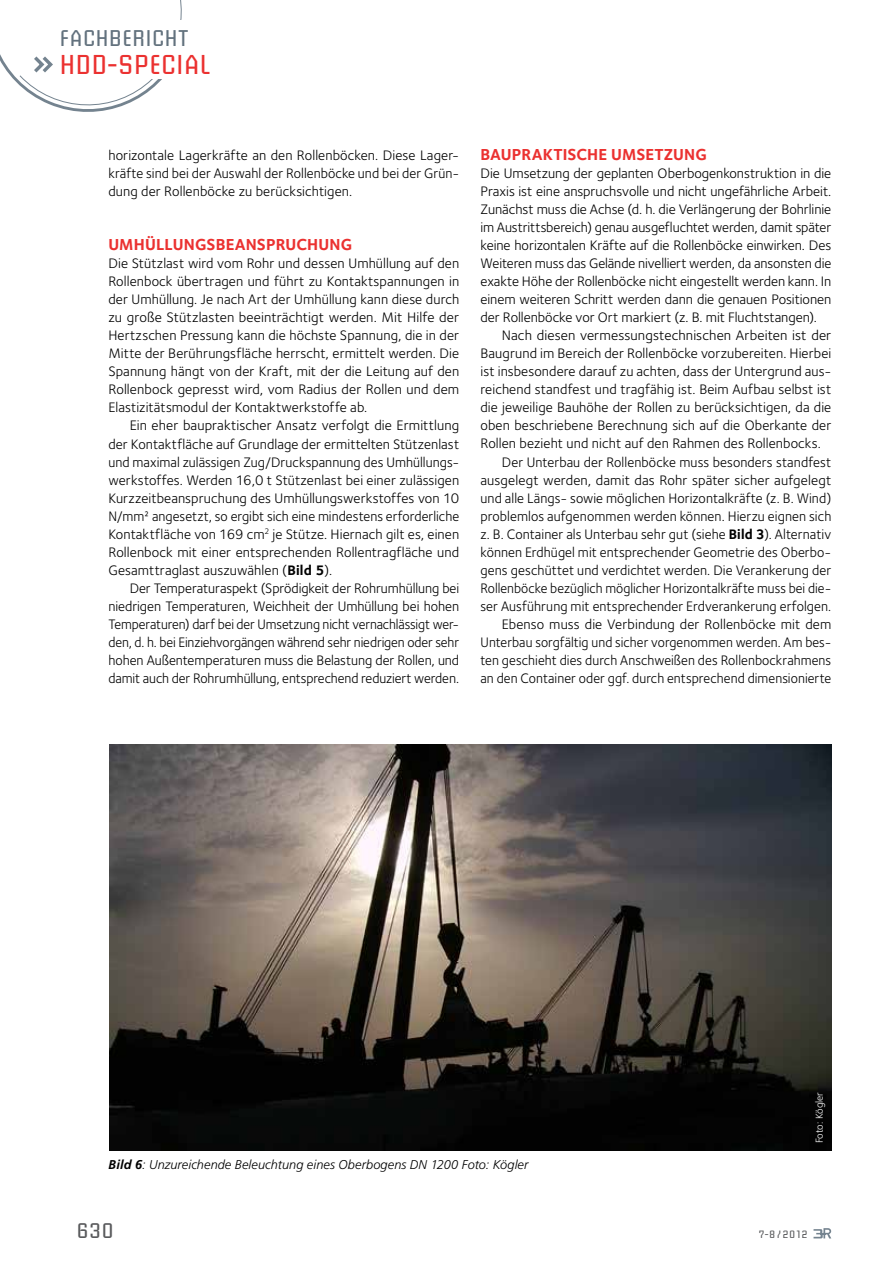
<style>
.page{position:relative;width:893px;height:1263px;background:#fff}
.page>*{position:absolute;margin:0;border:0;box-sizing:border-box;transform-origin:0 0}
.t1{font:27px "Briem Akademi Std";color:#eb3130}
.t2{font:22.5px "Briem Akademi Std";letter-spacing:.01em;color:#62717d}
.t3{font:21px "Briem Akademi Std";color:#58595b}
.t4{font:700 16.5px "Foundry Sterling";letter-spacing:.13em;color:#eb3130}
.t5{font:14.25px/18px "Foundry Sterling";letter-spacing:.005em;color:#000;text-align:justify}
.t6{font:14.25px "Foundry Sterling";letter-spacing:.005em;color:#000;scale:.96 1}
.t7{font:14.25px "Foundry Sterling";letter-spacing:.005em;color:#000;scale:.95 1}
.t8{font:italic 300 12.75px "Frutiger LT Pro";letter-spacing:.005em;color:#000}
.t9{font:10.5px "Foundry Sterling";letter-spacing:-.01em;color:#fff}
.t10{font:10.5px "Briem Akademi Std";color:#58595b}
.s1{font-weight:700}
</style>
<div class="page">
<img style="left:109px;top:745px;width:722px;height:405px">
<svg style="left:813px;top:1228px;width:18px;height:10px"></svg>
<svg style="left:0;top:0;width:182px;height:112px"></svg>
<div style="left:60px;top:44px;width:518px;height:35px;background:#fff"></div>
<div style="left:60px;top:21px;width:518px;height:29px;background:#fff"></div>
<h2 class="t2" style="left:60px;top:25px;width:130px">FACHBERICHT</h2>
<h1 class="t1" style="left:60px;top:50px;width:152px">HDD-SPECIAL</h1>
<p class="t5" style="left:108px;top:147px;width:352px">horizontale Lagerkräfte an den Rollenböcken. Diese Lager&shy;kräfte sind bei der Auswahl der Rollenböcke und bei der Grün&shy;dung der Rollenböcke zu berücksichtigen.</p>
<p class="t4" style="left:108px;top:235px;width:13px">UMH</p>
<p class="t4" style="left:145px;top:235px;width:207px">ÜLLUNGSBEANSPRUCHUNG</p>
<p class="t5" style="left:108px;top:255px;width:352px">Die Stützlast wird vom Rohr und dessen Umhüllung auf den Rollenbock übertragen und führt zu Kontaktspannungen in der Umhüllung. Je nach Art der Umhüllung kann diese durch zu große Stützlasten beeinträchtigt werden. Mit Hilfe der Hertzschen Pressung kann die höchste Spannung, die in der Mitte der Berührungsfläche herrscht, ermittelt werden. Die Spannung hängt von der Kraft, mit der die Leitung auf den Rollenbock gepresst wird, vom Radius der Rollen und dem Elastizitätsmodul der Kontaktwerkstoffe ab.</p>
<p class="t5" style="left:108px;top:417px;width:352px;text-indent:21px">Ein eher baupraktischer Ansatz verfolgt die Ermittlung der Kontaktfläche auf Grundlage der ermittelten Stützenlast und maximal zulässigen Zug/Druckspannung des Umhüllungs&shy;werkstoffes. Werden 16,0 t Stützenlast bei einer zulässigen Kurzzeitbeanspruchung des Umhüllungswerkstoffes von 10<br>N/mm² angesetzt, so ergibt sich eine mindestens erforderliche Kontaktfläche von 169 cm<sup>2</sup> je Stütze. Hiernach gilt es, einen Rollenbock mit einer entsprechenden Rollentragfläche und Gesamttraglast auszuwählen (<span class="s1">BILD 5</span>).</p>
<p class="t5" style="left:108px;top:579px;width:352px;text-indent:21px">Der Temperaturaspekt (Sprödigkeit der Rohrumhüllung bei niedrigen Temperaturen, Weichheit der Umhüllung bei hohen Temperaturen) darf bei der Umsetzung nicht vernachlässigt wer&shy;den, d. h. bei Einziehvorgängen während sehr niedrigen oder sehr hohen Außentemperaturen muss die Belastung der Rollen, und damit auch der Rohrumhüllung, entsprechend reduziert werden.</p>
<p class="t4" style="left:480px;top:145px;width:53px">BAUPRAK</p>
<p class="t4" style="left:553px;top:145px;width:153px">TISCHE UMSETZUNG</p>
<p class="t5" style="left:480px;top:165px;width:352px">Die Umsetzung der geplanten Oberbogenkonstruktion in die Praxis ist eine anspruchsvolle und nicht ungefährliche Arbeit.<br>Zunächst muss die Achse (d. h. die Verlängerung der Bohrlinie im Austrittsbereich) genau ausgefluchtet werden, damit später keine horizontalen Kräfte auf die Rollenböcke einwirken. Des Weiteren muss das Gelände nivelliert werden, da ansonsten die exakte Höhe der Rollenböcke nicht eingestellt werden kann. In einem weiteren Schritt werden dann die genauen Positionen der Rollenböcke vor Ort markiert (z. B. mit Fluchtstangen).</p>
<p class="t5" style="left:502px;top:327px;width:331px">Nach diesen vermessungstechnischen Arbeiten ist der</p>
<p class="t5" style="left:480px;top:345px;width:352px">Baugrund im Bereich der Rollenböcke vorzubereiten. Hierbei</p>
<p class="t5" style="left:480px;top:363px;width:352px">ist insbesondere darauf zu achten, dass der Untergrund aus-</p>
<p class="t5" style="left:480px;top:381px;width:352px">reichend standfest und tragfähig ist. Beim Aufbau selbst ist</p>
<p class="t5" style="left:480px;top:399px;width:352px">die jeweilige Bauhöhe der Rollen zu berücksichtigen, da die</p>
<p class="t5" style="left:480px;top:417px;width:352px">oben beschriebene Berechnung sich auf die Oberkante der</p>
<p class="t5" style="left:480px;top:435px;width:342px">Rollen bezieht und nicht auf den Rahmen des Rollenbocks.</p>
<p class="t5" style="left:502px;top:453px;width:331px">Der Unterbau der Rollenböcke muss besonders standfest</p>
<p class="t5" style="left:480px;top:471px;width:352px">ausgelegt werden, damit das Rohr später sicher aufgelegt</p>
<p class="t5" style="left:480px;top:489px;width:352px">und alle Längs- sowie möglichen Horizontalkräfte (z. B. Wind)</p>
<p class="t5" style="left:480px;top:507px;width:352px">problemlos aufgenommen werden können. Hierzu eignen sich</p>
<p class="t5" style="left:480px;top:525px;width:352px">z. B. Container als Unterbau sehr gut (siehe <span class="s1">BILD 3</span>). Alternativ</p>
<p class="t5" style="left:480px;top:543px;width:352px">können Erdhügel mit entsprechender Geometrie des Oberbo-</p>
<p class="t5" style="left:480px;top:561px;width:352px">gens geschüttet und verdichtet werden. Die Verankerung der</p>
<p class="t7" style="left:480px;top:579px;width:371px">Rollenböcke bezüglich möglicher Horizontalkräfte muss bei die-</p>
<p class="t5" style="left:480px;top:597px;width:352px">ser Ausführung mit entsprechender Erdverankerung erfolgen.</p>
<p class="t5" style="left:502px;top:615px;width:331px">Ebenso muss die Verbindung der Rollenböcke mit dem</p>
<p class="t6" style="left:480px;top:633px;width:367px">Unterbau sorgfältig und sicher vorgenommen werden. Am bes-</p>
<p class="t6" style="left:480px;top:651px;width:367px">ten geschieht dies durch Anschweißen des Rollenbockrahmens</p>
<p class="t6" style="left:480px;top:669px;width:367px">an den Container oder ggf. durch entsprechend dimensionierte</p>
<p class="t9" style="left:813px;top:1143px;width:53px;rotate:-90deg">Foto: Kögler</p>
<p class="t8" style="left:108px;top:1157px;width:421px"><span class="s1">Bild 6</span>: Unzureichende Beleuchtung eines Oberbogens DN 1200 Foto: Kögler</p>
<h3 class="t3" style="left:77px;top:1219px;width:39px">630</h3>
<p class="t10" style="left:758px;top:1229px;width:51px">7-8/2012</p>
</div>
